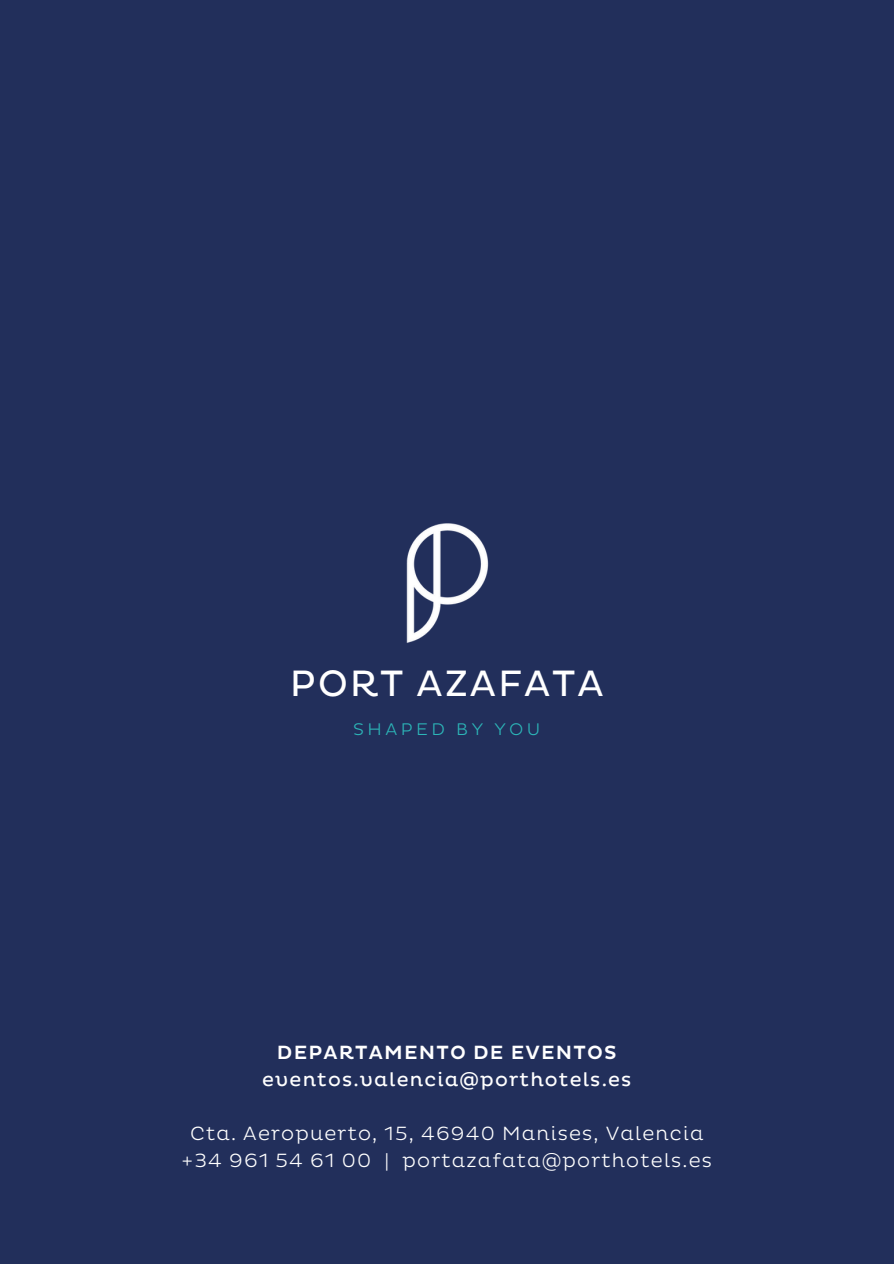
<style>
.page{position:relative;width:894px;height:1264px;background:#fff}
.page>*{position:absolute;margin:0;border:0;box-sizing:border-box;transform-origin:0 0}
.t1{font:36.9px "Pluto";letter-spacing:.05em;color:#fff}
.t2{font:300 19.5px "Pluto";letter-spacing:.06em;color:#fff}
.t3{font:19.5px/27px "Pluto";letter-spacing:.06em;color:#fff;text-align:center}
.t4{font:300 17.1px "Pluto";letter-spacing:.2em;color:#2cb6b8}
.s1{font-weight:500}
</style>
<div class="page">
<div style="left:0;top:0;width:893px;height:1263px;background:#222f5b"></div>
<img style="left:406px;top:523px;width:83px;height:120px">
<p class="t1" style="left:290px;top:662px;width:315px">PORT AZAFATA</p>
<p class="t4" style="left:353px;top:719px;width:189px">SHAPED BY YOU</p>
<p class="t3" style="left:262px;top:1039px;width:371px"><span class="s1">DEPARTAMENTO DE EVENTOS </span>eventos.valencia@porthotels.es</p>
<h1 class="t2" style="left:190px;top:1122px;width:514px">Cta. Aeropuerto, 15, 46940 Manises, Valencia</h1>
<h2 class="t2" style="left:181px;top:1149px;width:531px">+34 961 54 61 00 | portazafata@porthotels.es</h2>
</div>
